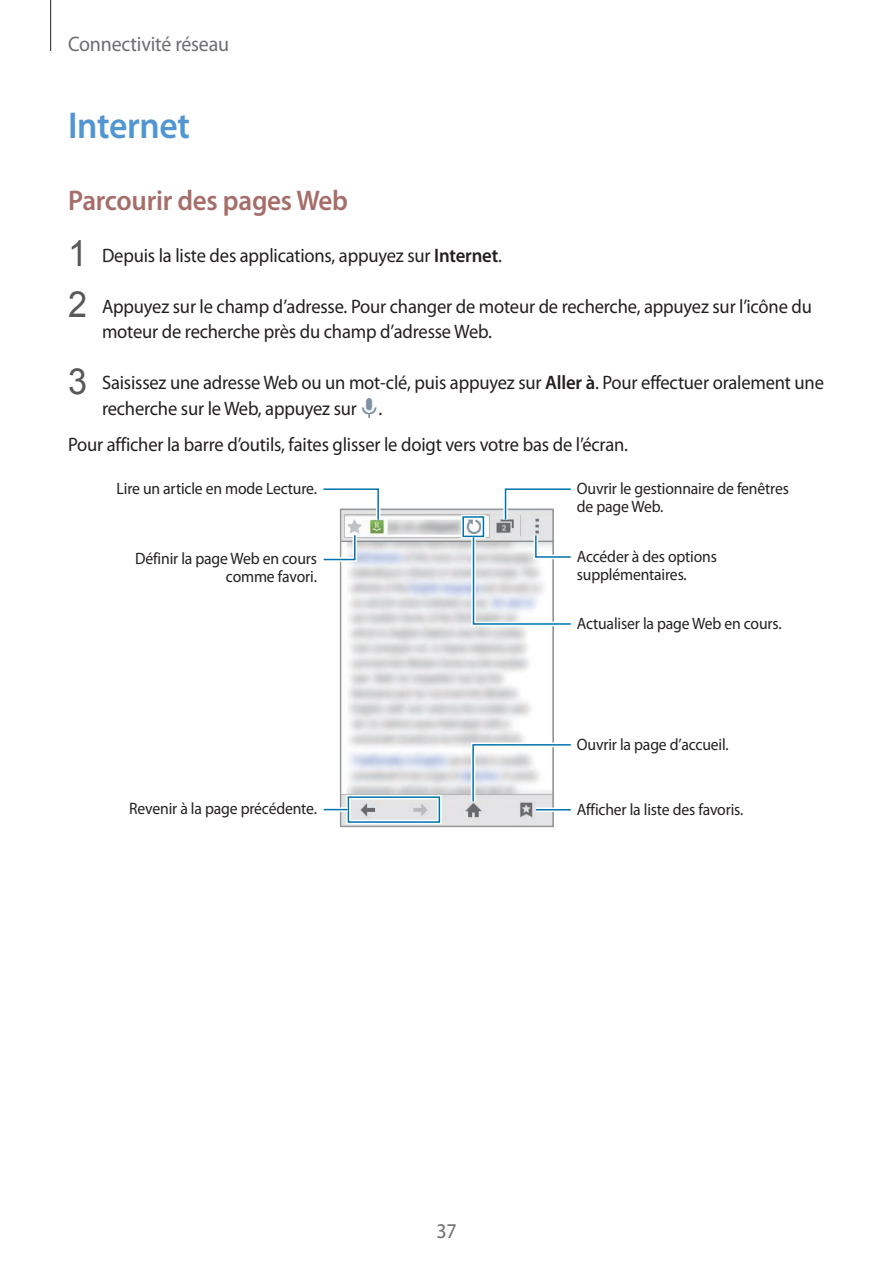
<style>
.page{position:relative;width:893px;height:1263px;background:#fff}
.page>*{position:absolute;margin:0;border:0;box-sizing:border-box;transform-origin:0 0}
.t1{font:600 37.5px "Myriad Pro";letter-spacing:-.01em;color:#5296d1;scale:.95 1}
.t2{font:600 28.5px "Myriad Pro";letter-spacing:-.01em;color:#a66e6a;scale:.95 1}
.t3{font:21px "Myriad Pro";letter-spacing:-.01em;color:#6c6d70;scale:.95 1}
.t4{font:19.5px/25.5px "Myriad Pro";letter-spacing:-.01em;color:#231f20;scale:.95 1}
.t5{font:16.5px/18px "Myriad Pro";letter-spacing:-.01em;color:#231f20;scale:.95 1}
.s1{font-family:"Arial";font-size:36px;color:#57585a}
.s2{font-weight:600}
</style>
<div class="page">
<hr style="left:50px;top:0;width:1px;height:51px;background:#231f20">
<img style="left:362px;top:398px;width:15px;height:19px">
<svg style="left:340px;top:508px;width:214px;height:319px"></svg>
<svg style="left:536px;top:807px;width:35px;height:5px"></svg>
<hr style="left:536px;top:809px;width:35px;height:1px;background:#0073ae">
<svg style="left:469px;top:740px;width:102px;height:66px"></svg>
<svg style="left:501px;top:488px;width:70px;height:36px"></svg>
<svg style="left:323px;top:488px;width:60px;height:36px"></svg>
<svg style="left:323px;top:531px;width:36px;height:33px"></svg>
<div style="left:346px;top:795px;width:96px;height:29px;border:4px solid #fff"></div>
<div style="left:348px;top:796px;width:92px;height:27px;border:2px solid #0073ae"></div>
<svg style="left:324px;top:807px;width:24px;height:5px"></svg>
<svg style="left:324px;top:809px;width:24px;height:1px"></svg>
<div style="left:461px;top:515px;width:25px;height:24px;border:4px solid #fff"></div>
<div style="left:462px;top:516px;width:22px;height:21px;border:2px solid #0073ae"></div>
<svg style="left:469px;top:531px;width:102px;height:97px"></svg>
<p class="t3" style="left:68px;top:31px;width:171px">Connectivité réseau</p>
<h1 class="t1" style="left:68px;top:101px;width:130px">Internet</h1>
<h2 class="t2" style="left:68px;top:183px;width:296px">Parcourir des pages Web</h2>
<p class="t4" style="left:68px;top:242px;width:458px"><span class="s1">1</span> Depuis la liste des applications, appuyez sur <span class="s2">Internet</span>.</p>
<p class="t4" style="left:102px;top:293px;width:749px;text-indent:-34px"><span class="s1">2</span> Appuyez sur le champ d’adresse. Pour changer de moteur de recherche, appuyez sur l’icône du moteur de recherche près du champ d’adresse Web.</p>
<p class="t4" style="left:102px;top:369px;width:761px;text-indent:-34px"><span class="s1">3</span> Saisissez une adresse Web ou un mot-clé, puis appuyez sur <span class="s2">Aller à</span>. Pour effectuer oralement une recherche sur le Web, appuyez sur .</p>
<p class="t4" style="left:68px;top:431px;width:591px">Pour afficher la barre d’outils, faites glisser le doigt vers votre bas de l’écran.</p>
<p class="t5" style="left:117px;top:479px;width:212px">Lire un article en mode Lecture.</p>
<p class="t5" style="left:577px;top:479px;width:225px">Ouvrir le gestionnaire de fenêtres de page Web.</p>
<p class="t5" style="left:135px;top:549px;width:193px;text-align:right">Définir la page Web en cours comme favori.</p>
<p class="t5" style="left:577px;top:548px;width:149px">Accéder à des options supplémentaires.</p>
<p class="t5" style="left:577px;top:614px;width:217px">Actualiser la page Web en cours.</p>
<p class="t5" style="left:577px;top:735px;width:161px">Ouvrir la page d’accueil.</p>
<p class="t5" style="left:129px;top:799px;width:199px">Revenir à la page précédente.</p>
<p class="t5" style="left:577px;top:800px;width:177px">Afficher la liste des favoris.</p>
<p class="t3" style="left:436px;top:1218px;width:23px">37</p>
</div>
